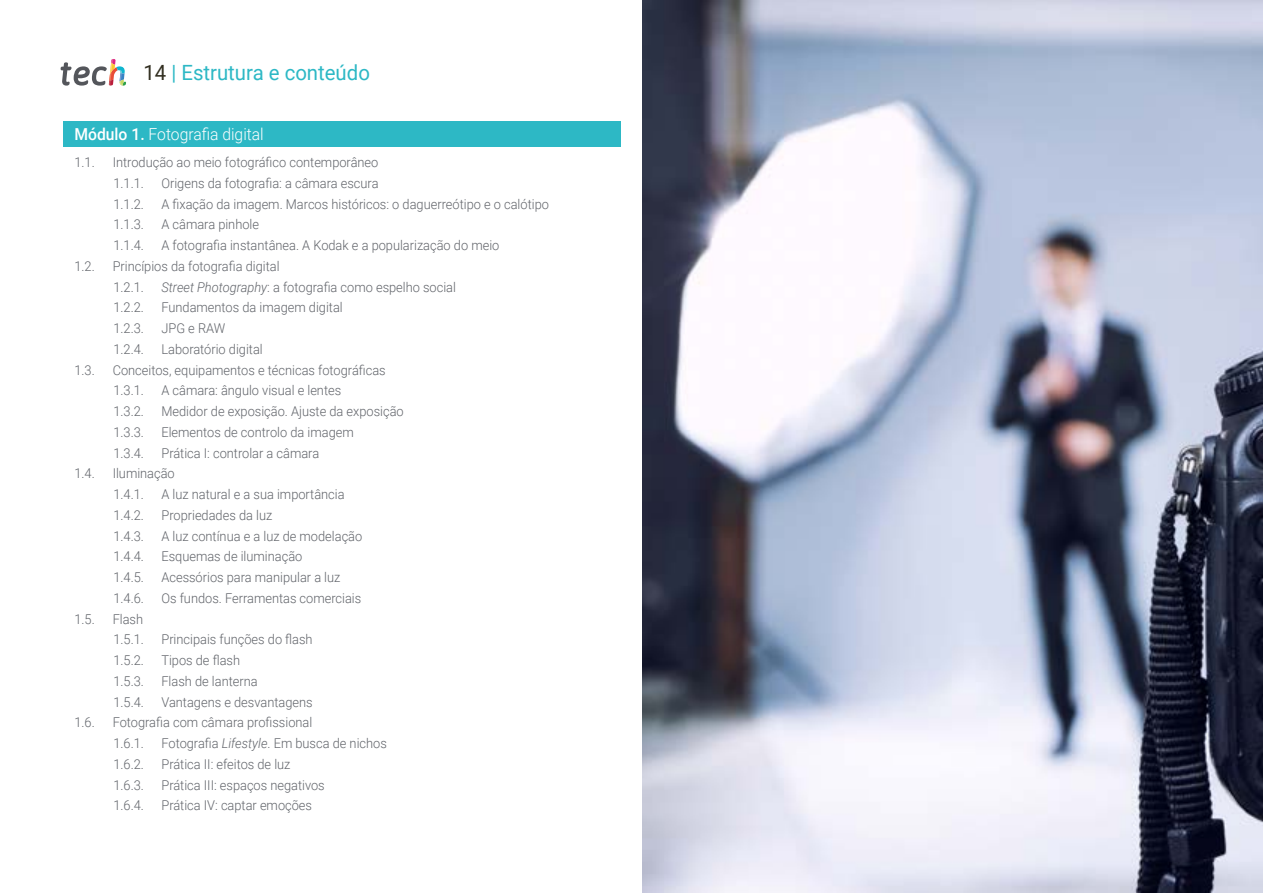
<style>
.page{position:relative;width:1263px;height:893px;background:#fff}
.page>*{position:absolute;margin:0;border:0;box-sizing:border-box;transform-origin:0 0}
.t1{font:21px "Roboto";color:#2db8c5}
.t2{font:300 16.5px "Roboto";color:#fff;scale:.95 1}
.t3{font:300 13.5px/20.7px "Roboto";color:#61646a;scale:.95 1}
.s1{color:#312e20}
.s2{font-weight:500}
.s3{font-style:italic}
</style>
<div class="page">
<div style="left:63px;top:121px;width:558px;height:25px;background:#2db8c5"></div>
<svg style="left:61px;top:59px;width:65px;height:27px"></svg>
<img style="left:642px;top:0;width:621px;height:893px">
<h1 class="t1" style="left:144px;top:57px;width:228px"><span class="s1">14</span> | Estrutura e conteúdo</h1>
<p class="t2" style="left:74px;top:123px;width:201px"><span class="s2">Módulo 1.</span> Fotografia digital</p>
<p class="t3" style="left:74px;top:151px;width:23px">1.1.</p>
<p class="t3" style="left:113px;top:151px;width:281px">Introdução ao meio fotográfico contemporâneo<br>1.1.1.</p>
<p class="t3" style="left:161px;top:172px;width:230px">Origens da fotografia: a câmara escura</p>
<p class="t3" style="left:113px;top:193px;width:34px">1.1.2.</p>
<p class="t3" style="left:161px;top:193px;width:409px">A fixação da imagem. Marcos históricos: o daguerreótipo e o calótipo</p>
<p class="t3" style="left:113px;top:214px;width:34px">1.1.3.</p>
<p class="t3" style="left:161px;top:214px;width:104px">A câmara pinhole</p>
<p class="t3" style="left:113px;top:234px;width:34px">1.1.4.</p>
<p class="t3" style="left:161px;top:234px;width:357px">A fotografia instantânea. A Kodak e a popularização do meio</p>
<p class="t3" style="left:74px;top:255px;width:23px">1.2.</p>
<p class="t3" style="left:113px;top:255px;width:177px">Princípios da fotografia digital<br>1.2.1.</p>
<p class="t3" style="left:161px;top:276px;width:312px"><span class="s3">Street Photography</span>: a fotografia como espelho social</p>
<p class="t3" style="left:113px;top:297px;width:34px">1.2.2.</p>
<p class="t3" style="left:161px;top:297px;width:192px">Fundamentos da imagem digital</p>
<p class="t3" style="left:113px;top:317px;width:34px">1.2.3.</p>
<p class="t3" style="left:161px;top:317px;width:69px">JPG e RAW</p>
<p class="t3" style="left:113px;top:338px;width:34px">1.2.4.</p>
<p class="t3" style="left:161px;top:338px;width:108px">Laboratório digital</p>
<p class="t3" style="left:74px;top:359px;width:23px">1.3.</p>
<p class="t3" style="left:113px;top:359px;width:289px">Conceitos, equipamentos e técnicas fotográficas<br>1.3.1.</p>
<p class="t3" style="left:161px;top:380px;width:191px">A câmara: ângulo visual e lentes</p>
<p class="t3" style="left:113px;top:400px;width:34px">1.3.2.</p>
<p class="t3" style="left:161px;top:400px;width:257px">Medidor de exposição. Ajuste da exposição</p>
<p class="t3" style="left:113px;top:421px;width:34px">1.3.3.</p>
<p class="t3" style="left:161px;top:421px;width:204px">Elementos de controlo da imagem</p>
<p class="t3" style="left:113px;top:442px;width:34px">1.3.4.</p>
<p class="t3" style="left:161px;top:442px;width:168px">Prática I: controlar a câmara</p>
<p class="t3" style="left:74px;top:463px;width:23px">1.4.</p>
<p class="t3" style="left:113px;top:463px;width:67px">Iluminação<br>1.4.1.</p>
<p class="t3" style="left:161px;top:483px;width:194px">A luz natural e a sua importância</p>
<p class="t3" style="left:113px;top:504px;width:34px">1.4.2.</p>
<p class="t3" style="left:161px;top:504px;width:118px">Propriedades da luz</p>
<p class="t3" style="left:113px;top:525px;width:34px">1.4.3.</p>
<p class="t3" style="left:161px;top:525px;width:213px">A luz contínua e a luz de modelação</p>
<p class="t3" style="left:113px;top:546px;width:34px">1.4.4.</p>
<p class="t3" style="left:161px;top:546px;width:150px">Esquemas de iluminação</p>
<p class="t3" style="left:113px;top:566px;width:34px">1.4.5.</p>
<p class="t3" style="left:161px;top:566px;width:190px">Acessórios para manipular a luz</p>
<p class="t3" style="left:113px;top:587px;width:34px">1.4.6.</p>
<p class="t3" style="left:161px;top:587px;width:212px">Os fundos. Ferramentas comerciais</p>
<p class="t3" style="left:74px;top:608px;width:23px">1.5.</p>
<p class="t3" style="left:113px;top:608px;width:34px">Flash<br>1.5.1.</p>
<p class="t3" style="left:161px;top:629px;width:161px">Principais funções do flash</p>
<p class="t3" style="left:113px;top:649px;width:34px">1.5.2.</p>
<p class="t3" style="left:161px;top:649px;width:84px">Tipos de flash</p>
<p class="t3" style="left:113px;top:670px;width:34px">1.5.3.</p>
<p class="t3" style="left:161px;top:670px;width:103px">Flash de lanterna</p>
<p class="t3" style="left:113px;top:691px;width:34px">1.5.4.</p>
<p class="t3" style="left:161px;top:691px;width:161px">Vantagens e desvantagens</p>
<p class="t3" style="left:74px;top:712px;width:23px">1.6.</p>
<p class="t3" style="left:113px;top:712px;width:212px">Fotografia com câmara profissional<br>1.6.1.</p>
<p class="t3" style="left:161px;top:732px;width:239px">Fotografia <span class="s3">Lifestyle</span>. Em busca de nichos</p>
<p class="t3" style="left:113px;top:753px;width:34px">1.6.2.</p>
<p class="t3" style="left:161px;top:753px;width:137px">Prática II: efeitos de luz</p>
<p class="t3" style="left:113px;top:774px;width:34px">1.6.3.</p>
<p class="t3" style="left:161px;top:774px;width:173px">Prática III: espaços negativos</p>
<p class="t3" style="left:113px;top:795px;width:34px">1.6.4.</p>
<p class="t3" style="left:161px;top:795px;width:160px">Prática IV: captar emoções</p>
</div>
